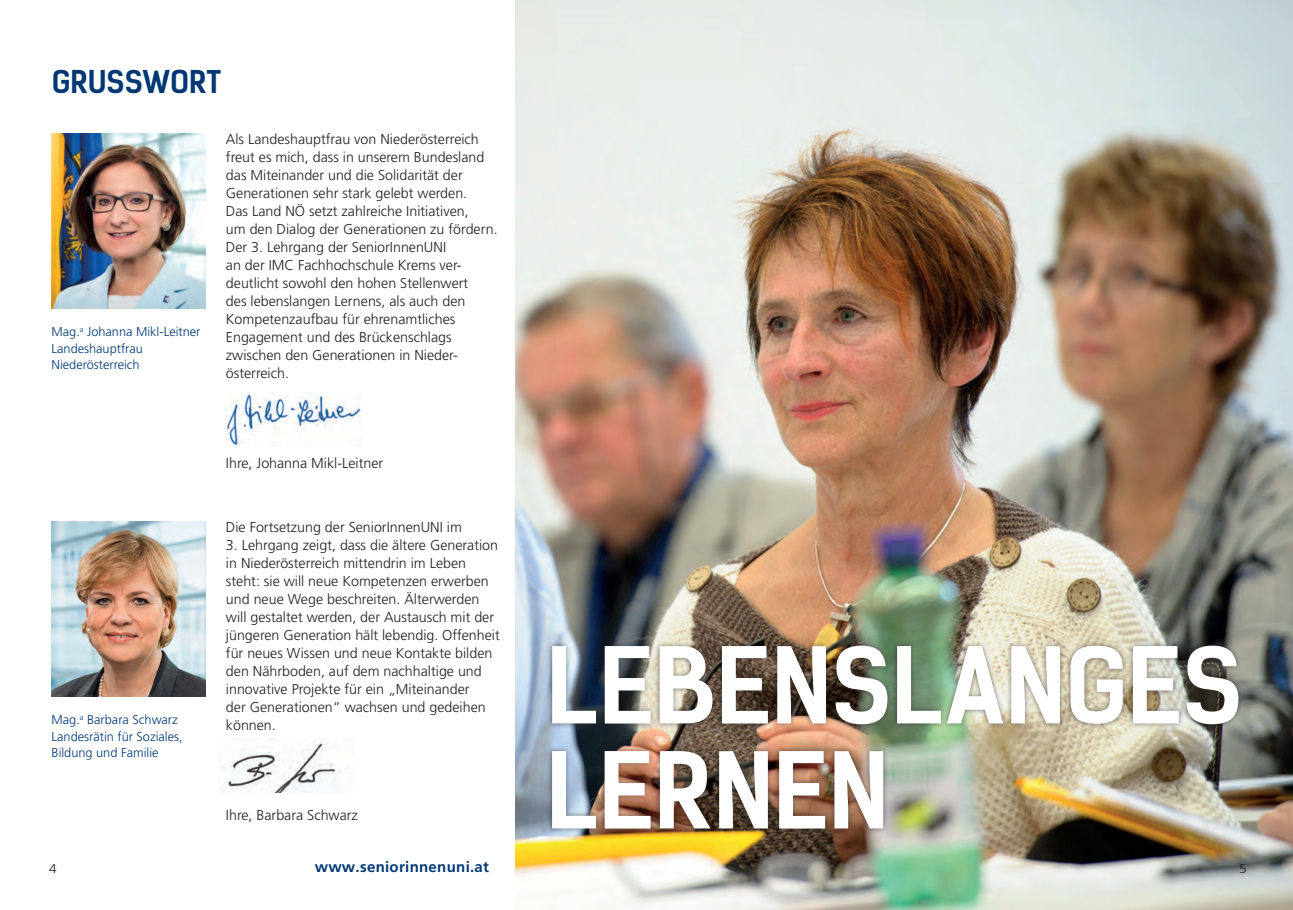
<style>
.page{position:relative;width:1293px;height:910px;background:#fff}
.page>*{position:absolute;margin:0;border:0;box-sizing:border-box;transform-origin:0 0}
.t1{font:100.5px/105px "Kelson Sans Bold BG";letter-spacing:-.015em;color:#fff}
.t2{font:30px "Kelson Sans Bold BG";letter-spacing:-.01em;color:#013874}
.t3{font:700 15px "Frutiger LT Pro";letter-spacing:.02em;color:#013874}
.t4{font:300 14.25px/18px "Frutiger LT Pro";color:#231f20}
.t5{font:300 12.75px/16.5px "Frutiger LT Pro";color:#013874}
.t6{font:300 12.75px "Frutiger LT Pro";color:#231f20;scale:1.08 1}
</style>
<div class="page">
<img style="left:516px;top:0;width:777px;height:910px">
<div style="left:547px;top:640px;width:696px;height:194px;background:#231f20;opacity:.6"></div>
<img style="left:52px;top:133px;width:154px;height:175px">
<img style="left:52px;top:521px;width:154px;height:175px">
<img style="left:226px;top:393px;width:136px;height:53px">
<img style="left:218px;top:739px;width:124px;height:54px">
<h2 class="t2" style="left:52px;top:63px;width:171px">GRUSS WORT</h2>
<p class="t5" style="left:52px;top:324px;width:150px">Mag.<sup>a</sup> Johanna Mikl-Leitner<br>Landeshauptfrau<br>Niederösterreich</p>
<p class="t4" style="left:226px;top:130px;width:273px">Als Landeshauptfrau von Niederösterreich freut es mich, dass in unserem Bundesland das Miteinander und die Solidarität der Generationen sehr stark gelebt werden.<br>Das Land NÖ setzt zahlreiche Initiativen,<br>um den Dialog der Generationen zu fördern.<br>Der 3. Lehrgang der SeniorInnenUNI<br>an der IMC Fachhochschule Krems ver&shy;deutlicht sowohl den hohen Stellenwert<br>des lebenslangen Lernens, als auch den Kompetenzaufbau für ehrenamtliches Engagement und des Brückenschlags zwischen den Generationen in Nieder&shy;österreich.</p>
<p class="t5" style="left:52px;top:712px;width:133px">Mag.<sup>a</sup> Barbara Schwarz<br>Landesrätin für Soziales,<br>Bildung und Familie</p>
<p class="t6" style="left:49px;top:861px;width:9px">4</p>
<p class="t4" style="left:226px;top:454px;width:159px">Ihre, Johanna Mikl-Leitner</p>
<p class="t4" style="left:226px;top:518px;width:237px">Die Fortsetzung der SeniorInnenUNI im</p>
<p class="t4" style="left:226px;top:536px;width:275px">3. Lehrgang zeigt, dass die ältere Generation in Niederösterreich mittendrin im Leben steht: sie will neue Kompetenzen erwerben und neue Wege beschreiten. Älterwerden will gestaltet werden, der Austausch mit der jüngeren Generation hält lebendig. Offenheit für neues Wissen und neue Kontakte bilden den Nährboden, auf dem nachhaltige und innovative Projekte für ein „Miteinander<br>der Generationen“ wachsen und gedeihen können.</p>
<p class="t4" style="left:226px;top:806px;width:133px">Ihre, Barbara Schwarz</p>
<p class="t3" style="left:315px;top:858px;width:176px">www.seniorinnenuni.at</p>
<h1 class="t1" style="left:545px;top:634px;width:699px">LEBENSLANGES<br>LERNEN</h1>
<p class="t6" style="left:1239px;top:861px;width:9px">5</p>
</div>
